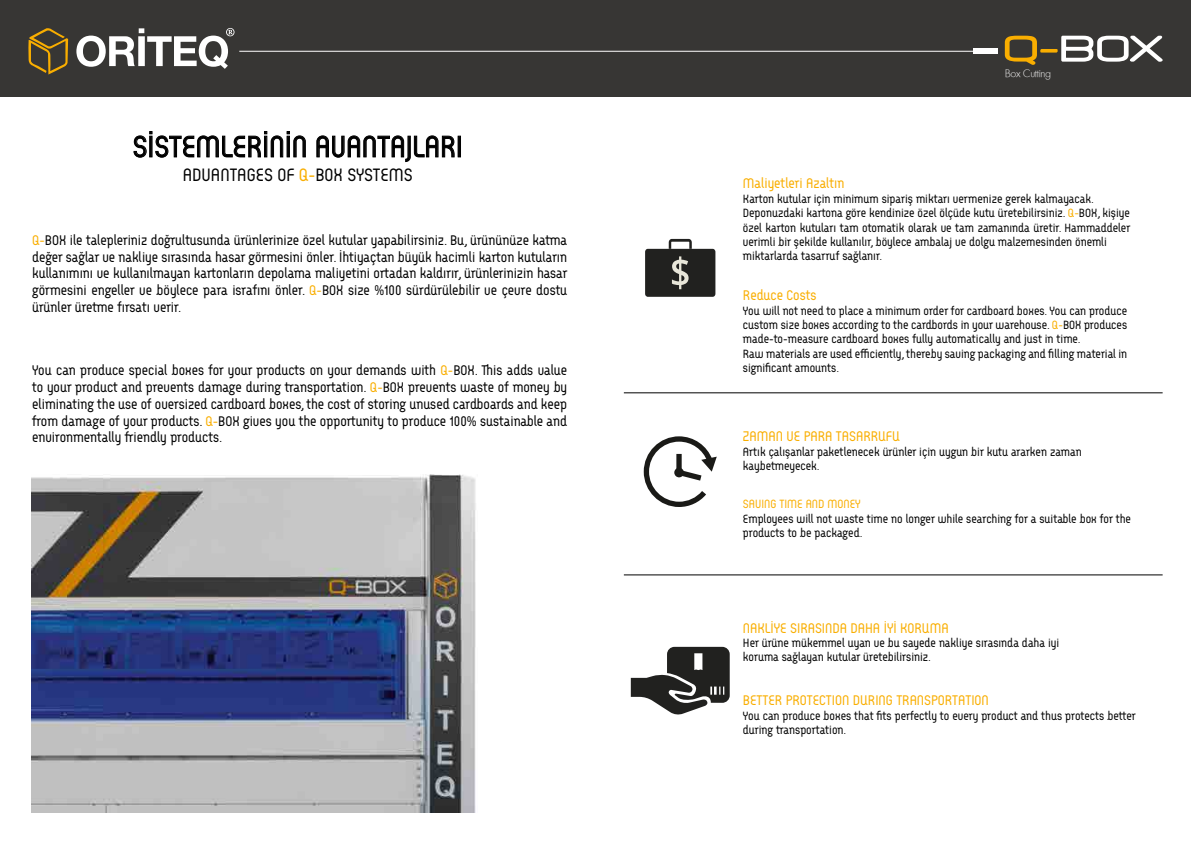
<style>
.page{position:relative;width:1191px;height:842px;background:#fff}
.page>*{position:absolute;margin:0;border:0;box-sizing:border-box;transform-origin:0 0}
.t1{font:30px "Arcus";color:#000}
.t2{font:18px "Arcus";color:#000}
.t3{font:14px/16.8px "Arcus";color:#000;text-align:justify}
.t4{font:14px "Arcus";color:#f9ae00}
.t5{font:12px/14.4px "Arcus";color:#000}
.t6{font:12px "Arcus";color:#f9ae00}
.t7{font:300 11.4px "Futura";letter-spacing:-.03em;color:#fff}
.s1{color:#f9ae00}
</style>
<div class="page">
<svg style="left:134px;top:131px;width:172px;height:27px"></svg>
<svg style="left:316px;top:135px;width:138px;height:27px"></svg>
<div style="left:458px;top:136px;width:3px;height:21px;border:1px solid #000"></div>
<img style="left:31px;top:474px;width:445px;height:339px">
<div style="left:0;top:0;width:1191px;height:96px;background:#373634"></div>
<hr style="left:624px;top:392px;width:538px;height:1px;background:#000">
<hr style="left:624px;top:574px;width:538px;height:1px;background:#000">
<svg style="left:645px;top:239px;width:70px;height:58px;background:#4f4f4c"></svg>
<svg style="left:644px;top:436px;width:73px;height:71px"></svg>
<svg style="left:631px;top:647px;width:98px;height:68px"></svg>
<svg style="left:28px;top:28px;width:40px;height:47px"></svg>
<svg style="left:76px;top:28px;width:158px;height:41px"></svg>
<svg style="left:1004px;top:36px;width:158px;height:29px"></svg>
<div style="left:973px;top:49px;width:24px;height:5px;background:#fff"></div>
<hr style="left:239px;top:51px;width:746px;height:1px;background:#fff">
<h1 class="t1" style="left:133px;top:128px;width:332px">SİSTEMLERİNİN AVANTAJLARI</h1>
<h2 class="t2" style="left:183px;top:164px;width:231px">ADVANTAGES OF <span class="s1">Q-</span>BOX SYSTEMS</h2>
<p class="t3" style="left:32px;top:231px;width:537px"><span class="s1">Q-</span>BOX ile talepleriniz doğrultusunda ürünlerinize özel kutular yapabilirsiniz. Bu, ürününüze katma değer sağlar ve nakliye sırasında hasar görmesini önler. İhtiyaçtan büyük hacimli karton kutuların kullanımını ve kullanılmayan kartonların depolama maliyetini ortadan kaldırır, ürünlerinizin hasar görmesini engeller ve böylece para israfını önler. <span class="s1">Q-</span>BOX size %100 sürdürülebilir ve çevre dostu ürünler üretme fırsatı verir.</p>
<p class="t3" style="left:32px;top:362px;width:536px">You can produce special boxes for your products on your demands with <span class="s1">Q-</span>BOX. This adds value to your product and prevents damage during transportation. <span class="s1">Q-</span>BOX prevents waste of money by eliminating the use of oversized cardboard boxes, the cost of storing unused cardboards and keep from damage of your products. <span class="s1">Q-</span>BOX gives you the opportunity to produce 100% sustainable and environmentally friendly products.</p>
<p class="t7" style="left:1004px;top:67px;width:48px">Box Cutting</p>
<p class="t4" style="left:743px;top:175px;width:103px">Maliyetleri Azaltın</p>
<p class="t5" style="left:743px;top:191px;width:389px">Karton kutular için minimum sipariş miktarı vermenize gerek kalmayacak.<br>Deponuzdaki kartona göre kendinize özel ölçüde kutu üretebilirsiniz. <span class="s1">Q-</span>BOX, kişiye özel karton kutuları tam otomatik olarak ve tam zamanında üretir. Hammaddeler verimli bir şekilde kullanılır, böylece ambalaj ve dolgu malzemesinden önemli miktarlarda tasarruf sağlanır.</p>
<p class="t4" style="left:743px;top:287px;width:75px">Reduce Costs</p>
<p class="t5" style="left:743px;top:303px;width:386px">You will not need to place a minimum order for cardboard boxes. You can produce custom size boxes according to the cardbords in your warehouse. <span class="s1">Q-</span>BOX produces made-to-measure cardboard boxes fully automatically and just in time.<br>Raw materials are used efficiently, thereby saving packaging and filling material in significant amounts.</p>
<p class="t4" style="left:743px;top:428px;width:158px">ZAMAN VE PARA TASARRUFU</p>
<p class="t5" style="left:743px;top:444px;width:340px">Artık çalışanlar paketlenecek ürünler için uygun bir kutu ararken zaman kaybetmeyecek.</p>
<p class="t6" style="left:743px;top:497px;width:119px">SAVING TIME AND MONEY</p>
<p class="t5" style="left:743px;top:511px;width:389px">Employees will not waste time no longer while searching for a suitable box for the products to be packaged.</p>
<p class="t4" style="left:743px;top:619px;width:207px">NAKLİYE SIRASINDA DAHA İYİ KORUMA</p>
<p class="t5" style="left:743px;top:635px;width:318px">Her ürüne mükemmel uyan ve bu sayede nakliye sırasında daha iyi koruma sağlayan kutular üretebilirsiniz.</p>
<p class="t4" style="left:743px;top:692px;width:247px">BETTER PROTECTION DURING TRANSPORTATION</p>
<p class="t5" style="left:743px;top:708px;width:394px">You can produce boxes that fits perfectly to every product and thus protects better during transportation.</p>
</div>
